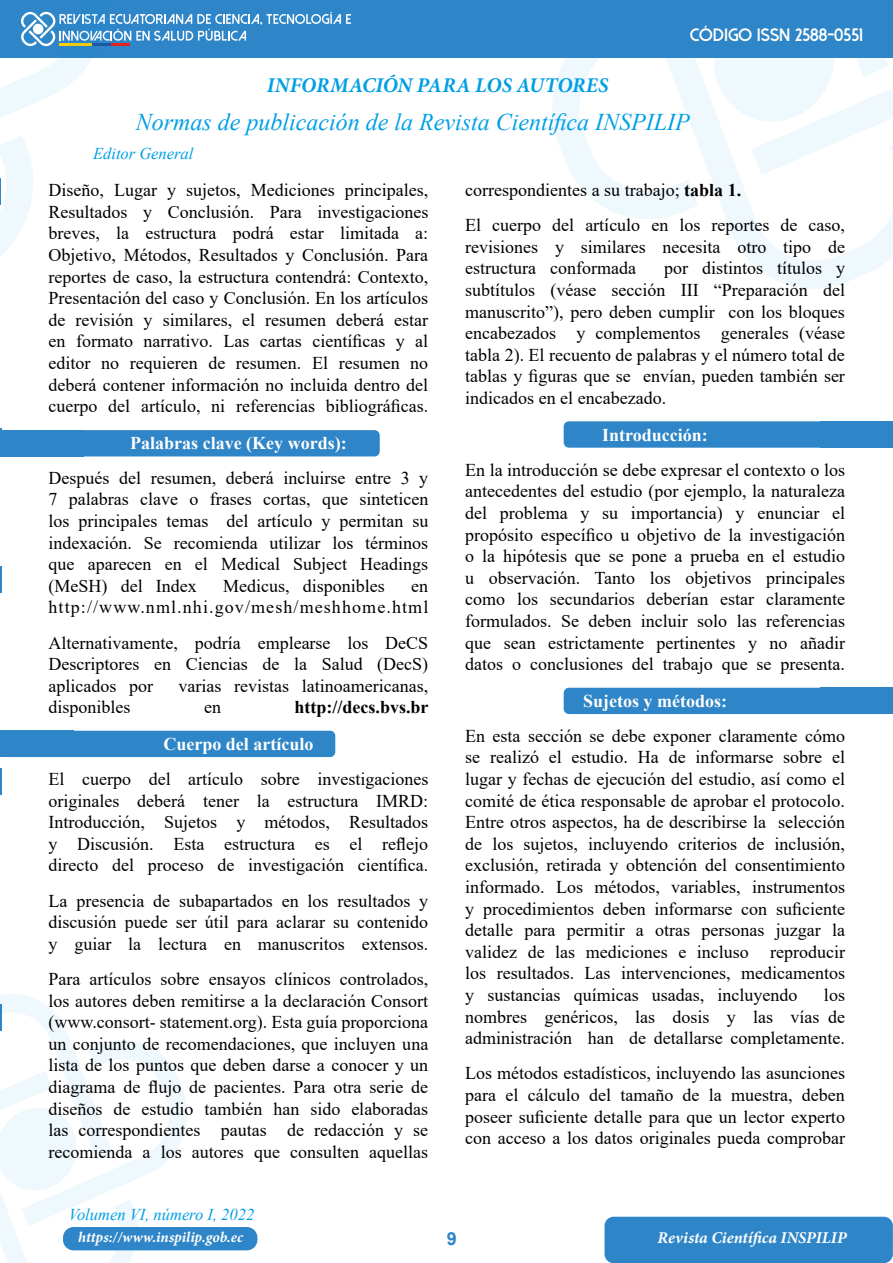
<style>
.page{position:relative;width:893px;height:1263px;background:#fff}
.page>*{position:absolute;margin:0;border:0;box-sizing:border-box;transform-origin:0 0}
.t1{font:italic 24px "Times New Roman";color:#009fe3}
.t2{font:italic 700 21px "Minion Pro";letter-spacing:-.01em;color:#009fe3}
.t3{font:18px/21.6px "Times New Roman";color:#000;text-align:justify}
.t4{font:700 18px "Times New Roman";color:#fff}
.t5{font:18px/21.6px "Times New Roman";letter-spacing:.06em;color:#000;text-align:right}
.t6{font:800 18px "Dolce Vita";color:#fff}
.t7{font:700 18px "Times New Roman";color:#000}
.t8{font:700 18px "Arial";color:#2e85c7}
.t9{font:italic 16.5px "Times New Roman";color:#009fe3}
.t10{font:italic 700 16.5px "Minion Pro";color:#fff}
.t11{font:italic 700 15px "Minion Pro";color:#fff}
.s1{font-weight:700}
</style>
<div class="page">
<svg style="left:540px;top:57px;width:122px;height:162px"></svg>
<svg style="left:613px;top:57px;width:49px;height:118px"></svg>
<svg style="left:662px;top:57px;width:231px;height:232px"></svg>
<div style="left:0;top:0;width:893px;height:57px;background:#2e85c7"></div>
<div style="left:605px;top:1217px;width:288px;height:46px;background:#2e85c7;border-radius:9px"></div>
<div style="left:63px;top:1227px;width:194px;height:23px;background:#2e85c7;border-radius:11px"></div>
<svg style="left:0;top:768px;width:1px;height:26px"></svg>
<svg style="left:0;top:994px;width:195px;height:269px"></svg>
<svg style="left:0;top:566px;width:1px;height:26px"></svg>
<svg style="left:0;top:11px;width:351px;height:245px"></svg>
<div style="left:564px;top:421px;width:329px;height:27px;background:#2e85c7;border-radius:5px"></div>
<div style="left:821px;top:421px;width:72px;height:27px;background:#2e85c7"></div>
<div style="left:564px;top:688px;width:329px;height:26px;background:#2e85c7;border-radius:5px"></div>
<div style="left:821px;top:688px;width:72px;height:26px;background:#2e85c7"></div>
<div style="left:0;top:430px;width:380px;height:26px;background:#2e85c7;border-radius:5px"></div>
<div style="left:0;top:430px;width:83px;height:26px;background:#2e85c7"></div>
<div style="left:0;top:731px;width:335px;height:26px;background:#2e85c7;border-radius:5px"></div>
<div style="left:0;top:731px;width:74px;height:26px;background:#2e85c7"></div>
<p class="t6" style="left:690px;top:26px;width:175px">Código ISSN 2588-0551</p>
<p class="t2" style="left:267px;top:71px;width:343px">INFORMACIÓN PARA LOS AUTORES</p>
<h1 class="t1" style="left:136px;top:106px;width:555px">Normas de publicación de la Revista Científica INSPILIP</h1>
<p class="t9" style="left:93px;top:142px;width:102px">Editor General</p>
<p class="t3" style="left:49px;top:179px;width:381px">Diseño, Lugar y sujetos, Mediciones principales, Resultados y Conclusión. Para investigaciones breves, la estructura podrá estar limitada a:<br>Objetivo, Métodos, Resultados y Conclusión. Para reportes de caso, la estructura contendrá: Contexto, Presentación del caso y Conclusión. En los artículos de revisión y similares, el resumen deberá estar en formato narrativo. Las cartas científicas y al editor no requieren de resumen. El resumen no deberá contener información no incluida dentro del cuerpo del artículo, ni referencias bibliográficas.</p>
<p class="t4" style="left:130px;top:430px;width:218px">Palabras clave (Key words):</p>
<p class="t3" style="left:49px;top:466px;width:381px">Después del resumen, deberá incluirse entre 3 y 7 palabras clave o frases cortas, que sinteticen los principales temas del artículo y permitan su indexación. Se recomienda utilizar los términos que aparecen en el Medical Subject Headings (MeSH) del Index</p>
<p class="t3" style="left:223px;top:574px;width:163px">Medicus, disponibles</p>
<p class="t5" style="left:49px;top:574px;width:381px">en http://www.nml.nhi.gov/mesh/meshhome.html</p>
<p class="t3" style="left:49px;top:631px;width:381px">Alternativamente, podría emplearse los DeCS Descriptores en Ciencias de la Salud (DecS) aplicados por</p>
<p class="t3" style="left:179px;top:674px;width:251px">varias revistas latinoamericanas,</p>
<p class="t3" style="left:49px;top:696px;width:84px">disponibles</p>
<p class="t3" style="left:204px;top:696px;width:18px">en</p>
<p class="t7" style="left:295px;top:694px;width:136px">http://decs.bvs.br</p>
<p class="t4" style="left:163px;top:731px;width:151px">Cuerpo del artículo</p>
<p class="t3" style="left:49px;top:768px;width:381px">El cuerpo del artículo sobre investigaciones originales deberá tener la estructura IMRD:<br>Introducción, Sujetos y métodos, Resultados y Discusión. Esta estructura es el reflejo directo del proceso de investigación científica.</p>
<p class="t3" style="left:49px;top:889px;width:381px">La presencia de subapartados en los resultados y discusión puede ser útil para aclarar su contenido y guiar la lectura en manuscritos extensos.</p>
<p class="t3" style="left:49px;top:967px;width:381px">Para artículos sobre ensayos clínicos controlados, los autores deben remitirse a la declaración Consort (www.consort- statement.org). Esta guía proporciona un conjunto de recomendaciones, que incluyen una lista de los puntos que deben darse a conocer y un diagrama de flujo de pacientes. Para otra serie de diseños de estudio también han sido elaboradas las correspondientes pautas de redacción y se recomienda a los autores que consulten aquellas</p>
<p class="t9" style="left:69px;top:1203px;width:187px">Volumen VI, número I, 2022</p>
<p class="t11" style="left:78px;top:1227px;width:166px">https://www.inspilip.gob.ec</p>
<p class="t3" style="left:465px;top:172px;width:381px;line-height:35.1px">correspondientes a su trabajo; <span class="s1">tabla 1.<br></span>El cuerpo del artículo en los reportes de caso,</p>
<p class="t3" style="left:465px;top:235px;width:381px">revisiones y similares necesita otro tipo de estructura conformada</p>
<p class="t3" style="left:465px;top:257px;width:381px;text-indent:199px">por distintos títulos y subtítulos (véase sección III “Preparación del manuscrito”), pero deben cumplir con los bloques encabezados y complementos generales (véase tabla 2). El recuento de palabras y el número total de tablas y figuras que se envían, pueden también ser indicados en el encabezado.</p>
<p class="t4" style="left:602px;top:422px;width:107px">Introducción:</p>
<p class="t3" style="left:465px;top:458px;width:381px">En la introducción se debe expresar el contexto o los antecedentes del estudio (por ejemplo, la naturaleza del problema y su importancia) y enunciar el propósito específico u objetivo de la investigación o la hipótesis que se pone a prueba en el estudio u observación. Tanto los objetivos principales como los secundarios deberían estar claramente formulados. Se deben incluir solo las referencias que sean estrictamente pertinentes y no añadir datos o conclusiones del trabajo que se presenta.</p>
<p class="t4" style="left:583px;top:688px;width:145px">Sujetos y métodos:</p>
<p class="t3" style="left:465px;top:724px;width:381px">En esta sección se debe exponer claramente cómo se realizó el estudio. Ha de informarse sobre el lugar y fechas de ejecución del estudio, así como el comité de ética responsable de aprobar el protocolo.<br>Entre otros aspectos, ha de describirse la selección de los sujetos, incluyendo criterios de inclusión, exclusión, retirada y obtención del consentimiento informado. Los métodos, variables, instrumentos y procedimientos deben informarse con suficiente detalle para permitir a otras personas juzgar la validez de las mediciones e incluso reproducir los resultados. Las intervenciones, medicamentos y sustancias químicas usadas, incluyendo</p>
<p class="t3" style="left:465px;top:984px;width:381px;text-indent:359px">los nombres genéricos, las dosis y las vías de administración han de detallarse completamente.</p>
<p class="t3" style="left:465px;top:1062px;width:381px">Los métodos estadísticos, incluyendo las asunciones para el cálculo del tamaño de la muestra, deben poseer suficiente detalle para que un lector experto con acceso a los datos originales pueda comprobar</p>
<p class="t8" style="left:447px;top:1226px;width:12px">9</p>
<p class="t10" style="left:658px;top:1226px;width:191px">Revista Científica INSPILIP</p>
</div>
